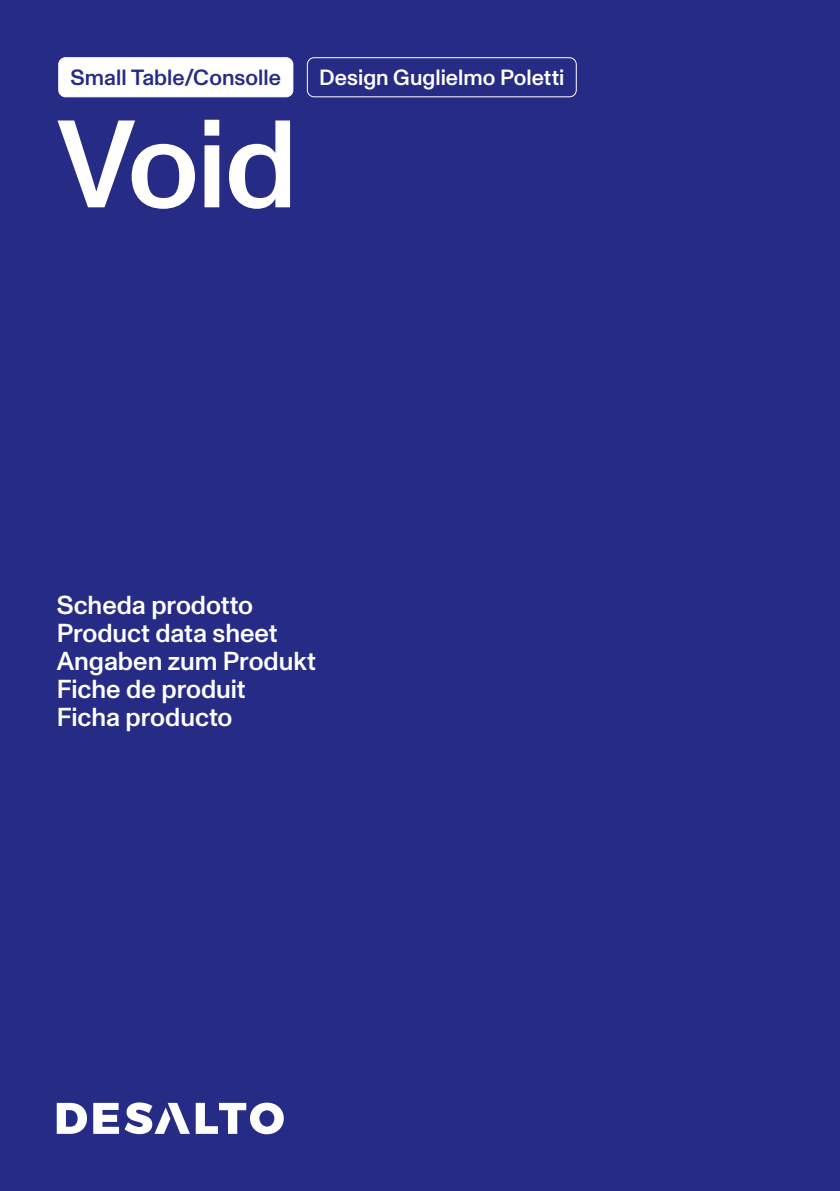
<style>
.page{position:relative;width:840px;height:1191px;background:#fff}
.page>*{position:absolute;margin:0;border:0;box-sizing:border-box;transform-origin:0 0}
.t1{font:500 124px "ABC Monument Grotesk";color:#fff}
.t2{font:500 26px/28px "ABC Monument Grotesk";color:#fff}
.t3{font:500 22px "ABC Monument Grotesk";color:#fff}
.t4{font:500 22px "ABC Monument Grotesk";color:#262c85}
</style>
<div class="page">
<div style="left:0;top:0;width:839px;height:1191px;background:#262c85"></div>
<div style="left:59px;top:58px;width:234px;height:39px;background:#fff;border-radius:7px"></div>
<div style="left:58px;top:57px;width:235px;height:40px;border:1px solid #fff;border-radius:7px"></div>
<div style="left:307px;top:57px;width:269px;height:40px;border:1px solid #fff;border-radius:7px"></div>
<svg style="left:57px;top:1102px;width:30px;height:31px"></svg>
<svg style="left:196px;top:1102px;width:87px;height:32px"></svg>
<svg style="left:93px;top:1102px;width:97px;height:32px"></svg>
<p class="t4" style="left:70px;top:64px;width:212px">Small Table/Consolle</p>
<p class="t3" style="left:319px;top:64px;width:247px">Design Guglielmo Poletti</p>
<h1 class="t1" style="left:57px;top:92px;width:242px">Void</h1>
<p class="t2" style="left:57px;top:591px;width:261px">Scheda prodotto<br>Product data sheet<br>Angaben zum Produkt<br>Fiche de produit<br>Ficha producto</p>
</div>
